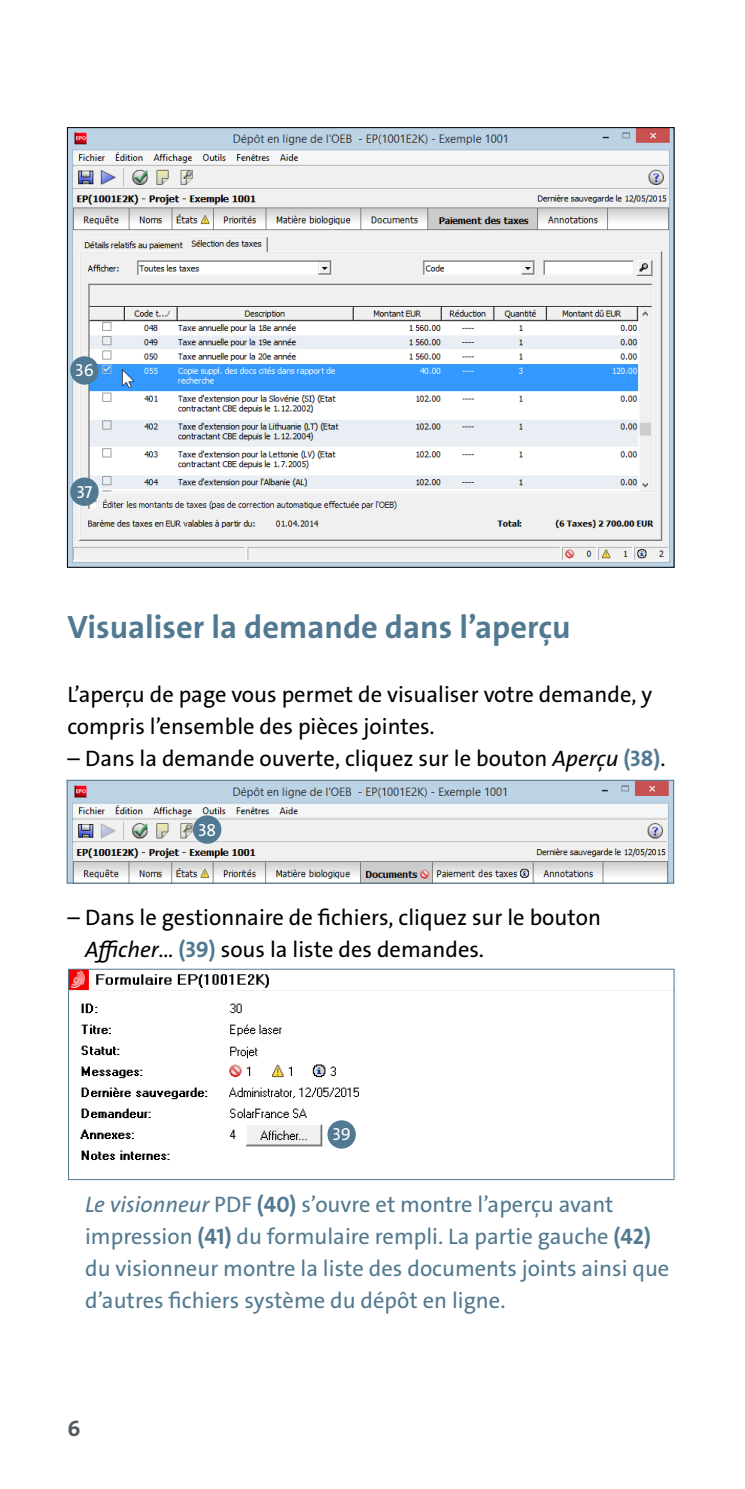
<style>
.page{position:relative;width:745px;height:1489px;background:#fff}
.page>*{position:absolute;margin:0;border:0;box-sizing:border-box;transform-origin:0 0}
.t1{font:32.5px "The Sans LP7 Bld";color:#517991}
.t2{font:22.5px/32px "The Sans LP5 Plain";color:#000}
.t3{font:22.5px/32px "The Sans LP5 Plain";color:#517991}
.t4{font:22.5px "The Sans LP7 Bld";color:#525a5f}
.t5{font:17.5px "The Sans LP5 Plain";letter-spacing:-.005em;color:#fff}
.s1{font-family:"The Sans LP5 Plain IT"}
.s2{font-family:"The Sans LP7 Bld";color:#517991}
.s3{font-family:"The Sans LP7 Bld"}
</style>
<div class="page">
<img style="left:69px;top:129px;width:603px;height:436px">
<img style="left:69px;top:782px;width:602px;height:99px">
<div style="left:67px;top:780px;width:606px;height:103px;border:1px solid #517991"></div>
<img style="left:70px;top:970px;width:602px;height:190px">
<div style="left:68px;top:968px;width:606px;height:211px;border:1px solid #517991"></div>
<div style="left:70px;top:356px;width:29px;height:28px;background:#517991;border-radius:50%"></div>
<div style="left:70px;top:477px;width:29px;height:29px;background:#517991;border-radius:50%"></div>
<div style="left:193px;top:815px;width:28px;height:28px;background:#517991;border-radius:50%"></div>
<div style="left:327px;top:1120px;width:28px;height:28px;background:#517991;border-radius:50%"></div>
<p class="t5" style="left:75px;top:359px;width:20px">36</p>
<p class="t5" style="left:76px;top:480px;width:18px">37</p>
<h1 class="t1" style="left:67px;top:606px;width:504px">Visualiser la demande dans l’aperçu</h1>
<p class="t2" style="left:67px;top:678px;width:586px">L’aperçu de page vous permet de visualiser votre demande, y compris l’ensemble des pièces jointes.</p>
<p class="t2" style="left:67px;top:742px;width:599px">– Dans la demande ouverte, cliquez sur le bouton <span class="s1">Aperçu</span> <span class="s2">(38)</span>.</p>
<p class="t5" style="left:198px;top:818px;width:20px">38</p>
<p class="t2" style="left:85px;top:901px;width:517px;text-indent:-18px">– Dans le gestionnaire de fichiers, cliquez sur le bouton<br><span class="s1">Afficher</span>… <span class="s2">(39)</span> sous la liste des demandes.</p>
<p class="t5" style="left:332px;top:1123px;width:20px">39</p>
<p class="t3" style="left:85px;top:1188px;width:585px"><span class="s1">Le visionneur</span> PDF <span class="s3">(40)</span> s’ouvre et montre l’aperçu avant impression <span class="s3">(41)</span> du formulaire rempli. La partie gauche <span class="s3">(42) </span>du visionneur montre la liste des documents joints ainsi que d’autres fichiers système du dépôt en ligne.</p>
<p class="t4" style="left:67px;top:1413px;width:15px">6</p>
</div>
